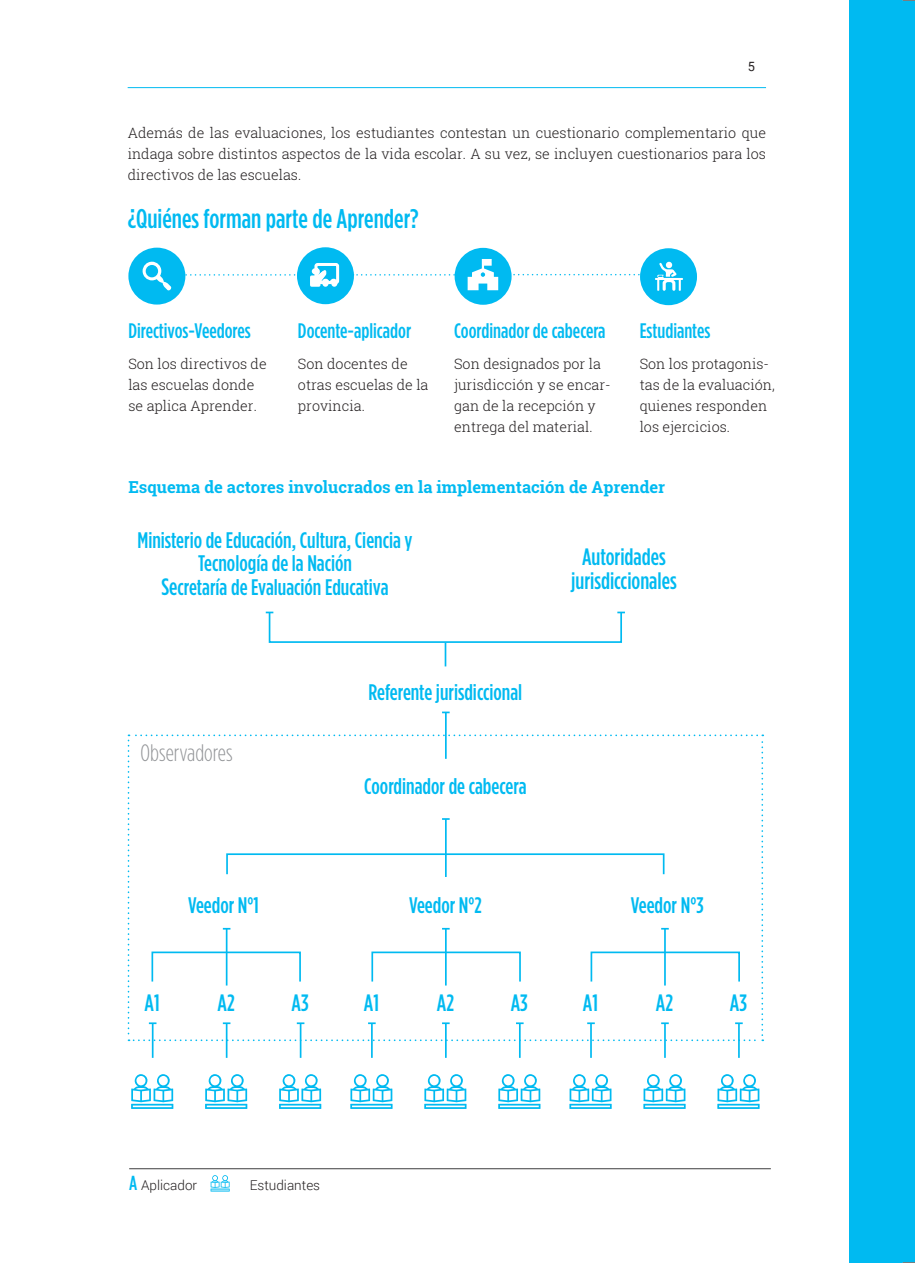
<style>
.page{position:relative;width:915px;height:1263px;background:#fff}
.page>*{position:absolute;margin:0;border:0;box-sizing:border-box;transform-origin:0 0}
.t1{font:500 condensed 27px "Gotham HTF";color:#00baf1}
.t2{font:500 condensed 23.7px/23.7px "Gotham HTF";color:#00baf1;text-align:center}
.t3{font:300 condensed 23.7px "Gotham HTF";color:#939598}
.t4{font:500 condensed 22.5px/23.7px "Gotham HTF";color:#00baf1;text-align:center}
.t5{font:500 condensed 21px "Gotham HTF";color:#00baf1}
.t6{font:700 16.5px "Roboto Slab";color:#00baf1}
.t7{font:300 14.25px/21px "Roboto Slab";color:#231f20}
.t8{font:300 13.5px "Roboto";color:#231f20}
.t9{font:12.75px "Roboto";color:#231f20}
.s1{font-size:23.7px}
.s2{font-family:"Gotham HTF";font-weight:500;font-stretch:condensed;font-size:20.25px;color:#00baf1}
</style>
<div class="page">
<div style="left:848px;top:0;width:66px;height:1263px;background:#00baf1"></div>
<hr style="left:128px;top:87px;width:637px;height:1px;background:#00baf1">
<svg style="left:131px;top:1074px;width:42px;height:35px"></svg>
<svg style="left:424px;top:1074px;width:42px;height:35px"></svg>
<svg style="left:279px;top:1074px;width:42px;height:35px"></svg>
<svg style="left:569px;top:1074px;width:42px;height:35px"></svg>
<svg style="left:205px;top:1074px;width:42px;height:35px"></svg>
<svg style="left:498px;top:1074px;width:42px;height:35px"></svg>
<svg style="left:350px;top:1074px;width:42px;height:35px"></svg>
<svg style="left:643px;top:1074px;width:42px;height:35px"></svg>
<svg style="left:717px;top:1074px;width:42px;height:35px"></svg>
<hr style="left:152px;top:1023px;width:1px;height:35px;background:#00baf1">
<hr style="left:737px;top:1023px;width:2px;height:35px;background:#00baf1">
<hr style="left:664px;top:1023px;width:1px;height:35px;background:#00baf1">
<hr style="left:590px;top:1023px;width:1px;height:35px;background:#00baf1">
<hr style="left:519px;top:1023px;width:1px;height:35px;background:#00baf1">
<hr style="left:445px;top:1023px;width:1px;height:35px;background:#00baf1">
<hr style="left:371px;top:1023px;width:1px;height:35px;background:#00baf1">
<hr style="left:300px;top:1023px;width:1px;height:35px;background:#00baf1">
<hr style="left:226px;top:1023px;width:1px;height:35px;background:#00baf1">
<hr style="left:444px;top:643px;width:2px;height:23px;background:#00baf1">
<hr style="left:445px;top:712px;width:1px;height:47px;background:#00baf1">
<svg style="left:442px;top:711px;width:7px;height:2px"></svg>
<hr style="left:129px;top:1168px;width:641px;height:1px;background:#3e3e3f">
<div style="left:268px;top:612px;width:353px;height:31px;border:2px solid #00baf1"></div>
<svg style="left:128px;top:734px;width:635px;height:307px"></svg>
<svg style="left:210px;top:1175px;width:19px;height:16px"></svg>
<div style="left:297px;top:247px;width:57px;height:57px;background:#00baf1;border-radius:50%"></div>
<div style="left:454px;top:248px;width:57px;height:57px;background:#00baf1;border-radius:50%"></div>
<div style="left:639px;top:248px;width:57px;height:57px;background:#00baf1;border-radius:50%"></div>
<svg style="left:310px;top:263px;width:30px;height:24px"></svg>
<svg style="left:128px;top:248px;width:173px;height:57px"></svg>
<svg style="left:352px;top:259px;width:331px;height:32px"></svg>
<svg style="left:902px;top:0;width:12px;height:1px"></svg>
<svg style="left:902px;top:1262px;width:12px;height:1px"></svg>
<p class="t9" style="left:747px;top:57px;width:9px">5</p>
<p class="t7" style="left:128px;top:122px;width:639px;text-align:justify">Además de las evaluaciones, los estudiantes contestan un cuestionario complementario que indaga sobre distintos aspectos de la vida escolar. A su vez, se incluyen cuestionarios para los directivos de las escuelas.</p>
<h1 class="t1" style="left:128px;top:204px;width:292px">¿Quiénes forman parte de Aprender?</h1>
<h3 class="t5" style="left:128px;top:319px;width:124px">Directivos-Veedores</h3>
<p class="t7" style="left:128px;top:353px;width:140px">Son los directivos de las escuelas donde se aplica Aprender.</p>
<h3 class="t5" style="left:298px;top:319px;width:115px">Docente-aplicador</h3>
<p class="t7" style="left:298px;top:353px;width:132px">Son docentes de otras escuelas de la provincia.</p>
<h3 class="t5" style="left:454px;top:319px;width:153px">Coordinador de cabecera</h3>
<p class="t7" style="left:454px;top:353px;width:158px">Son designados por la jurisdicción y se encar&shy;gan de la recepción y entrega del material.</p>
<h3 class="t5" style="left:639px;top:319px;width:72px">Estudiantes</h3>
<p class="t7" style="left:639px;top:353px;width:136px">Son los protagonis&shy;tas de la evaluación, quienes responden los ejercicios.</p>
<p class="t6" style="left:128px;top:476px;width:538px">Esquema de actores involucrados en la implementación de Aprender</p>
<h3 class="t4" style="left:137px;top:527px;width:276px">Ministerio de Educación, Cultura, Ciencia y<br>Tecnología de la Nación<br><span class="s1">Se</span>cretaría de Evaluación Educativa</h3>
<h2 class="t3" style="left:140px;top:740px;width:94px">Observadores</h2>
<h3 class="t4" style="left:368px;top:680px;width:155px">Referente jurisdiccional</h3>
<h3 class="t4" style="left:364px;top:774px;width:164px">Coordinador de cabecera</h3>
<h3 class="t4" style="left:188px;top:892px;width:72px">Veedor N°1</h3>
<h3 class="t4" style="left:409px;top:892px;width:74px">Veedor N°2</h3>
<h2 class="t2" style="left:571px;top:544px;width:107px">Autoridades jurisdiccionales</h2>
<h3 class="t4" style="left:630px;top:892px;width:74px">Veedor N°3</h3>
<h2 class="t2" style="left:145px;top:991px;width:17px">A1</h2>
<h2 class="t2" style="left:217px;top:991px;width:19px">A2</h2>
<h2 class="t2" style="left:364px;top:991px;width:17px">A1</h2>
<h2 class="t2" style="left:582px;top:991px;width:17px">A1</h2>
<h2 class="t2" style="left:291px;top:991px;width:19px">A3</h2>
<h2 class="t2" style="left:436px;top:991px;width:19px">A2</h2>
<h2 class="t2" style="left:510px;top:991px;width:19px">A3</h2>
<h2 class="t2" style="left:655px;top:991px;width:19px">A2</h2>
<h2 class="t2" style="left:729px;top:991px;width:19px">A3</h2>
<p class="t8" style="left:129px;top:1176px;width:69px"><span class="s2">A</span> Aplicador</p>
<p class="t8" style="left:250px;top:1176px;width:72px">Estudiantes</p>
</div>
